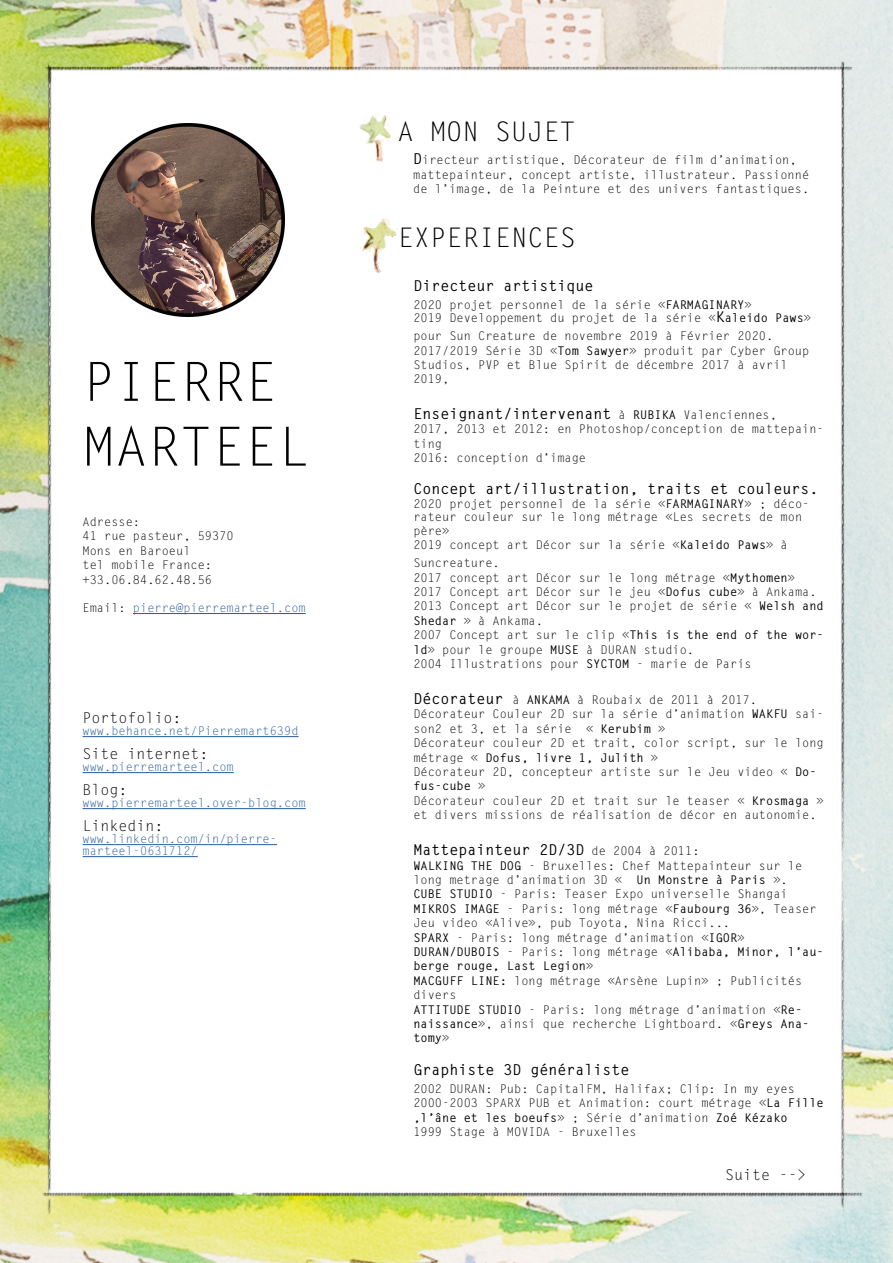
<style>
.page{position:relative;width:893px;height:1263px;background:#fff}
.page>*{position:absolute;margin:0;border:0;box-sizing:border-box;transform-origin:0 0}
.t1{font:54px/64.8px "Letter Gothic Std";color:#000}
.t2{font:27px "Letter Gothic Std";color:#000}
.t3{font:700 15px "Letter Gothic Std";color:#000}
.t4{font:15px "Letter Gothic Std";color:#000}
.t5{font:12px/14.4px "Letter Gothic Std";color:#000}
.t6{font:12px/12px "Letter Gothic Std";color:#275b9b}
.s1{color:#000}
.s2{font-weight:700;font-size:15px}
.s3{font-weight:700}
.s4{font-weight:400;font-size:12px}
.s5{font-size:12px}
</style>
<div class="page">
<img style="left:0;top:0;width:893px;height:1263px">
<img style="left:91px;top:123px;width:193px;height:193px">
<hr style="left:133px;top:613px;width:173px;height:1px;background:#275b9b">
<hr style="left:83px;top:736px;width:216px;height:1px;background:#275b9b">
<hr style="left:83px;top:772px;width:151px;height:1px;background:#275b9b">
<hr style="left:83px;top:808px;width:223px;height:1px;background:#275b9b">
<hr style="left:83px;top:844px;width:194px;height:1px;background:#275b9b">
<hr style="left:83px;top:856px;width:115px;height:1px;background:#275b9b">
<img style="left:358px;top:218px;width:40px;height:55px">
<img style="left:359px;top:111px;width:35px;height:50px">
<h1 class="t1" style="left:83px;top:351px;width:228px">PIERRE<br>MARTEEL</h1>
<p class="t5" style="left:83px;top:515px;width:153px">Adresse:<br>41 rue pasteur, 59370<br>Mons en Baroeul<br>tel mobile France: +33.06.84.62.48.56</p>
<p class="t6" style="left:83px;top:602px;width:225px"><span class="s1">Email:</span> pierre@pierremarteel.com</p>
<p class="t4" style="left:83px;top:709px;width:100px">Portofolio:</p>
<p class="t6" style="left:83px;top:725px;width:218px">www.behance.net/Pierremart639d</p>
<p class="t4" style="left:83px;top:745px;width:127px">Site internet:</p>
<p class="t6" style="left:83px;top:761px;width:153px">www.pierremarteel.com</p>
<p class="t4" style="left:83px;top:781px;width:46px">Blog:</p>
<p class="t6" style="left:83px;top:797px;width:225px">www.pierremarteel.over-blog.com</p>
<p class="t4" style="left:83px;top:817px;width:82px">Linkedin:</p>
<p class="t6" style="left:83px;top:833px;width:196px">www.linkedin.com/in/pierre&shy;marteel-0631712/</p>
<h2 class="t2" style="left:398px;top:116px;width:180px">A MON SUJET</h2>
<p class="t5" style="left:413px;top:153px;width:398px"><span class="s2">D</span>irecteur artistique, Décorateur de film d’animation, mattepainteur, concept artiste, illustrateur. Passionné de l’image, de la Peinture et des univers fantastiques.</p>
<h2 class="t2" style="left:398px;top:222px;width:180px">EXPERIENCES</h2>
<p class="t3" style="left:413px;top:276px;width:182px">Directeur artistique</p>
<p class="t5" style="left:413px;top:298px;width:399px;line-height:13.5px">2020 projet personnel de la série «<span class="s3">FARMAGINARY</span>»<br>2019 Developpement du projet de la série «<span class="s2">K</span><span class="s3">aleido Paws</span>»</p>
<p class="t5" style="left:413px;top:329px;width:397px">pour Sun Creature de novembre 2019 à Février 2020.<br>2017/2019 Série 3D «<span class="s3">Tom Sawyer</span>» produit par Cyber Group Studios, PVP et Blue Spirit de décembre 2017 à avril 2019,</p>
<p class="t3" style="left:413px;top:404px;width:365px">Enseignant/intervenant <span class="s4">à</span> <span class="s5">RUBIKA</span> <span class="s4">Valenciennes,</span></p>
<p class="t5" style="left:413px;top:422px;width:412px">2017, 2013 et 2012: en Photoshop/conception de mattepain&shy;ting<br>2016: conception d’image</p>
<p class="t3" style="left:413px;top:480px;width:407px">Concept art/illustration, traits et couleurs.</p>
<p class="t5" style="left:413px;top:497px;width:398px;line-height:13.8px">2020 projet personnel de la série «<span class="s3">FARMAGINARY</span>» ; déco&shy;rateur couleur sur le long métrage «Les secrets de mon père»<br>2019 concept art Décor sur la série «<span class="s3">Kaleido Paws</span>» à</p>
<p class="t5" style="left:413px;top:556px;width:412px">Suncreature.<br>2017 concept art Décor sur le long métrage «<span class="s3">Mythomen</span>» 2017 Concept art Décor sur le jeu «<span class="s3">Dofus cube</span>» à Ankama.<br>2013 Concept art Décor sur le projet de série « <span class="s3">Welsh and Shedar</span> » à Ankama.<br>2007 Concept art sur le clip «<span class="s3">This is the end of the wor&shy;ld</span>» pour le groupe <span class="s3">MUSE</span> à DURAN studio.<br>2004 Illustrations pour <span class="s3">SYCTOM</span> - marie de Paris</p>
<p class="t5" style="left:413px;top:693px;width:412px"><span class="s2">Décorateur</span> à <span class="s3">ANKAMA</span> à Roubaix de 2011 à 2017.<br>Décorateur Couleur 2D sur la série d’animation <span class="s3">WAKFU</span> sai&shy;son2 et 3, et la série « <span class="s3">Kerubim</span> »<br>Décorateur couleur 2D et trait, color script, sur le long métrage « <span class="s3">Dofus, livre 1, Julith</span> »<br>Décorateur 2D, concepteur artiste sur le Jeu video « <span class="s3">Do&shy;fus-cube</span> »<br>Décorateur couleur 2D et trait sur le teaser « <span class="s3">Krosmaga</span> » et divers missions de réalisation de décor en autonomie.</p>
<p class="t3" style="left:413px;top:841px;width:288px">Mattepainteur 2D/3D <span class="s4">de 2004 à 2011:</span></p>
<p class="t5" style="left:413px;top:859px;width:412px"><span class="s3">WALKING THE DOG</span> - Bruxelles: Chef Mattepainteur sur le long metrage d’animation 3D « <span class="s3">Un Monstre à Paris</span> ».<br><span class="s3">CUBE STUDIO</span> - Paris: Teaser Expo universelle Shangai <span class="s3">MIKROS IMAGE</span> - Paris: long métrage «<span class="s3">Faubourg 36</span>», Teaser Jeu video «Alive», pub Toyota, Nina Ricci...<br><span class="s3">SPARX</span> - Paris: long métrage d’animation «<span class="s3">IGOR</span>» <span class="s3">DURAN/DUBOIS</span> - Paris: long métrage «<span class="s3">Alibaba, Minor, l’au&shy;berge rouge, Last Legion</span>»<br><span class="s3">MACGUFF LINE:</span> long métrage «Arsène Lupin» ; Publicités divers<br><span class="s3">ATTITUDE STUDIO</span> - Paris: long métrage d’animation «<span class="s3">Re&shy;naissance</span>», ainsi que recherche Lightboard. «<span class="s3">Greys Ana&shy;tomy</span>»</p>
<p class="t3" style="left:413px;top:1060px;width:218px">Graphiste 3D généraliste</p>
<p class="t5" style="left:413px;top:1082px;width:412px">2002 DURAN: Pub: CapitalFM, Halifax; Clip: In my eyes 2000-2003 SPARX PUB et Animation: court métrage «<span class="s3">La Fille ,l’âne et les boeufs</span>» ; Série d’animation <span class="s3">Zoé Kézako<br></span>1999 Stage à MOVIDA - Bruxelles</p>
<p class="t4" style="left:725px;top:1166px;width:82px">Suite --&gt;</p>
</div>
